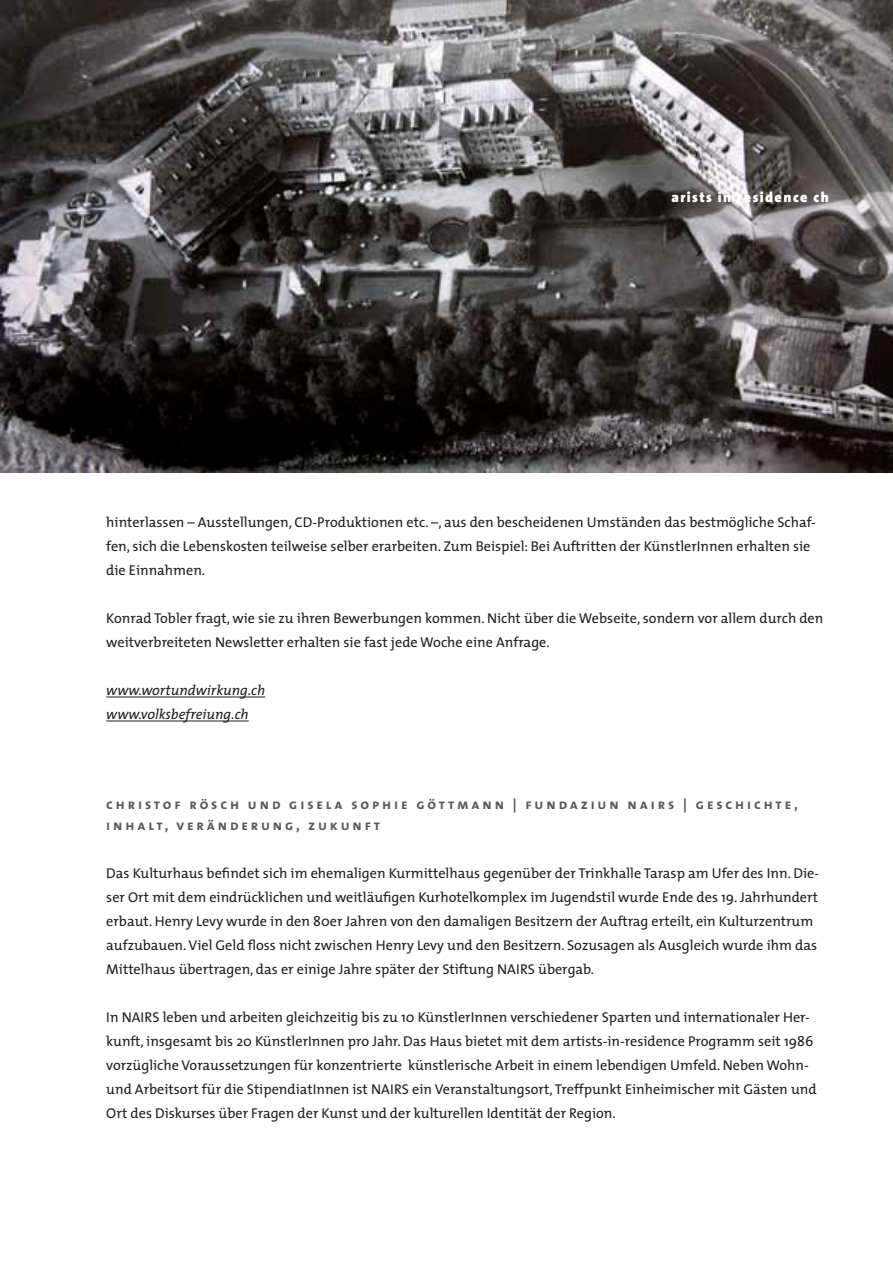
<style>
.page{position:relative;width:893px;height:1263px;background:#fff}
.page>*{position:absolute;margin:0;border:0;box-sizing:border-box;transform-origin:0 0}
.t1{font:14.25px/24px "The Mix";color:#231f20}
.t2{font:14.25px/21px "The Mix Bold Caps";letter-spacing:.2em;color:#58595b}
.t3{font:italic 14.25px/24px "The Mix";color:#231f20}
.t4{font:900 14.25px "The Sans";letter-spacing:.1em;color:#fff}
</style>
<div class="page">
<img style="left:0;top:0;width:893px;height:472px">
<hr style="left:106px;top:697px;width:159px;height:1px;background:#231f20">
<hr style="left:106px;top:721px;width:143px;height:1px;background:#231f20">
<p class="t4" style="left:671px;top:185px;width:159px">arists in residence ch</p>
<p class="t1" style="left:106px;top:510px;width:711px">hinterlassen – Ausstellungen, CD-Produktionen etc. –, aus den bescheidenen Umständen das bestmögliche Schaf&shy;fen, sich die Lebenskosten teilweise selber erarbeiten. Zum Beispiel: Bei Auftritten der KünstlerInnen erhalten sie die Einnahmen.</p>
<p class="t1" style="left:106px;top:606px;width:719px">Konrad Tobler fragt, wie sie zu ihren Bewerbungen kommen. Nicht über die Webseite, sondern vor allem durch den weitverbreiteten Newsletter erhalten sie fast jede Woche eine Anfrage.</p>
<p class="t3" style="left:106px;top:678px;width:160px">www.wortundwirkung.ch www.volksbefreiung.ch</p>
<p class="t2" style="left:106px;top:793px;width:693px">christof rösch und gisela sophie göttmann | fundaziun nairs | geschichte, inhalt, veränderung, zukunft</p>
<p class="t1" style="left:106px;top:861px;width:714px">Das Kulturhaus befindet sich im ehemaligen Kurmittelhaus gegenüber der Trinkhalle Tarasp am Ufer des Inn. Die&shy;ser Ort mit dem eindrücklichen und weitläufigen Kurhotelkomplex im Jugendstil wurde Ende des 19. Jahrhundert erbaut. Henry Levy wurde in den 80er Jahren von den damaligen Besitzern der Auftrag erteilt, ein Kulturzentrum aufzubauen. Viel Geld floss nicht zwischen Henry Levy und den Besitzern. Sozusagen als Ausgleich wurde ihm das Mittelhaus übertragen, das er einige Jahre später der Stiftung NAIRS übergab.</p>
<p class="t1" style="left:106px;top:1004px;width:712px">In NAIRS leben und arbeiten gleichzeitig bis zu 10 KünstlerInnen verschiedener Sparten und internationaler Her&shy;kunft, insgesamt bis 20 KünstlerInnen pro Jahr. Das Haus bietet mit dem artists-in-residence Programm seit 1986 vorzügliche Voraussetzungen für konzentrierte künstlerische Arbeit in einem lebendigen Umfeld. Neben Wohn&shy;und Arbeitsort für die StipendiatInnen ist NAIRS ein Veranstaltungsort, Treffpunkt Einheimischer mit Gästen und Ort des Diskurses über Fragen der Kunst und der kulturellen Identität der Region.</p>
</div>
